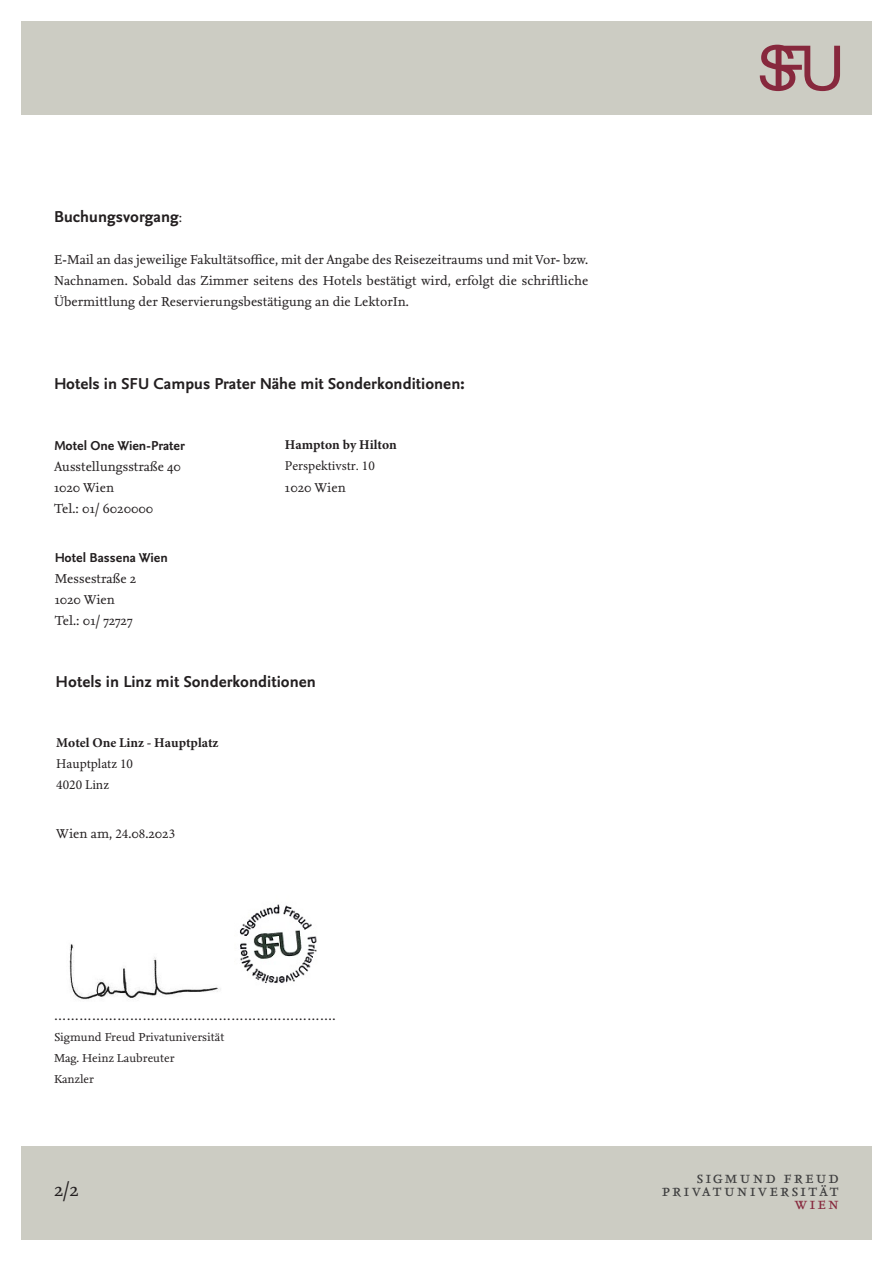
<style>
.page{position:relative;width:893px;height:1263px;background:#fff}
.page>*{position:absolute;margin:0;border:0;box-sizing:border-box;transform-origin:0 0}
.t1{font:19.5px "Nexus Serif Pro";color:#231f20}
.t2{font:16.95px "Nexus Serif Pro";letter-spacing:.115em;color:#3e3e3f}
.t3{font:16.95px "Nexus Serif Pro";color:#87283d}
.t4{font:700 16.5px "Nexus Sans Pro";color:#231f20}
.t5{font:13.5px/21px "Nexus Serif Pro";color:#231f20;text-align:justify}
.t6{font:700 13.5px/21px "Minion Pro";color:#231f20}
.t7{font:13.5px/21.3px "Minion Pro";color:#231f20}
.t8{font:700 13.5px "Nexus Sans Pro";color:#231f20}
.t9{font:12px "Nexus Serif Pro";color:#231f20}
.s1{font-family:"Nexus Serif Pro";font-weight:400;font-size:13.5px}
.s2{font-weight:700}
.s3{font-family:"Nexus Serif Pro"}
.s4{font-weight:400}
.s5{font-family:"Minion Pro"}
</style>
<div class="page">
<div style="left:21px;top:21px;width:851px;height:93px;background:#ccccc3"></div>
<svg style="left:760px;top:45px;width:80px;height:46px"></svg>
<div style="left:21px;top:1146px;width:851px;height:93px;background:#ccccc3"></div>
<img style="left:69px;top:944px;width:152px;height:56px">
<img style="left:239px;top:904px;width:78px;height:79px">
<p class="t4" style="left:54px;top:204px;width:130px">Buchungsvorgang<span class="s1">:</span></p>
<p class="t5" style="left:54px;top:248px;width:536px">E-Mail an das jeweilige Fakultätsoffice, mit der Angabe des Reisezeitraums und mit Vor- bzw.<br>Nachnamen. Sobald das Zimmer seitens des Hotels bestätigt wird, erfolgt die schriftliche Übermittlung der Reservierungsbestätigung an die LektorIn.</p>
<p class="t4" style="left:54px;top:371px;width:412px">Hotels in SFU Campus Prater Nähe mit Sonderkonditionen:</p>
<p class="t8" style="left:54px;top:435px;width:132px">Motel One Wien-Prater</p>
<p class="t5" style="left:54px;top:455px;width:128px">Ausstellungsstraße 40</p>
<p class="t5" style="left:54px;top:476px;width:62px">1020 Wien</p>
<p class="t5" style="left:54px;top:497px;width:101px">Tel.: 01/ 6020000</p>
<p class="t8" style="left:55px;top:547px;width:115px">Hotel Bassena Wien</p>
<p class="t5" style="left:55px;top:567px;width:83px">Messestraße 2</p>
<p class="t5" style="left:55px;top:588px;width:62px">1020 Wien</p>
<p class="t5" style="left:55px;top:609px;width:80px">Tel.: 01/ 72727</p>
<p class="t7" style="left:285px;top:434px;width:113px"><span class="s2">Hampton by Hilton<br></span>Perspektivstr. 10<br><span class="s3">1020 Wien</span></p>
<p class="t4" style="left:56px;top:669px;width:262px">Hotels in Linz mit Sonderkonditionen</p>
<p class="t6" style="left:56px;top:732px;width:164px">Motel One Linz - Hauptplatz<br><span class="s4">Hauptplatz 10<br>4020 Linz</span></p>
<p class="t5" style="left:56px;top:823px;width:120px">Wien am, <span class="s5">24</span>.0<span class="s5">8</span>.202<span class="s5">3</span></p>
<p class="t5" style="left:54px;top:1004px;width:283px">………………………………………………………….</p>
<p class="t9" style="left:54px;top:1028px;width:172px">Sigmund Freud Privatuniversität</p>
<p class="t9" style="left:54px;top:1049px;width:122px">Mag. Heinz Laubreuter</p>
<p class="t9" style="left:54px;top:1070px;width:41px">Kanzler</p>
<p class="t1" style="left:54px;top:1175px;width:26px">2/2</p>
<p class="t2" style="left:696px;top:1165px;width:144px">SIGMUND FREUD</p>
<p class="t2" style="left:662px;top:1178px;width:179px">PRIVATUNIVERSITÄT</p>
<p class="t3" style="left:794px;top:1190px;width:26px">wien</p>
</div>
